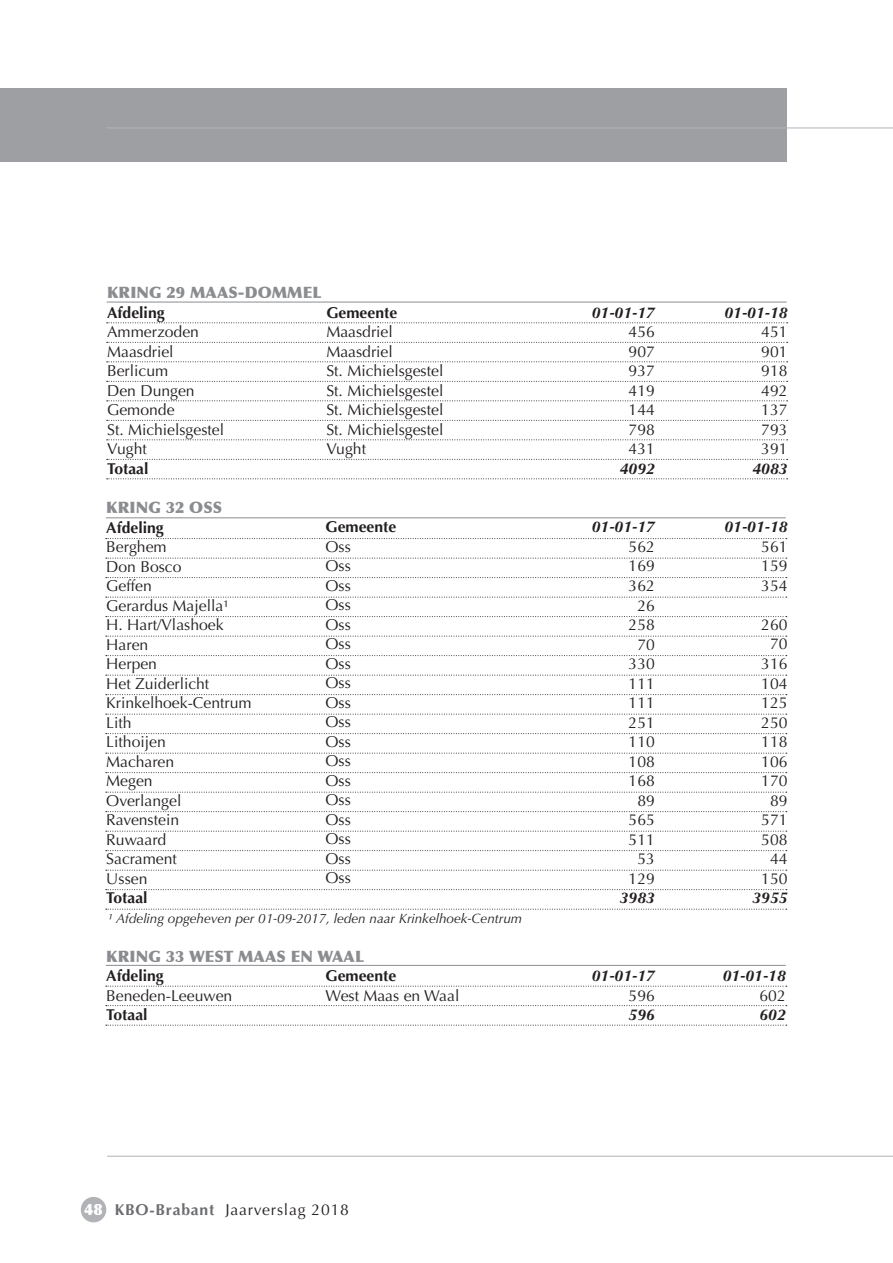
<style>
.page{position:relative;width:893px;height:1263px;background:#fff}
.page>*{position:absolute;margin:0;border:0;box-sizing:border-box;transform-origin:0 0}
.t1{font:15.75px/19.5px "Optima";color:#231f20;text-align:justify}
.t2{font:italic 700 15.75px "Optima";color:#231f20}
.t3{font:700 15.75px "Optima";color:#231f20}
.t4{font:900 15.75px "Optima";letter-spacing:.005em;color:#8a8c8f}
.t5{font:15.75px "Optima";letter-spacing:.05em;color:#231f20}
.t6{font:italic 13.5px "Optima";color:#231f20}
.s1{font-weight:900;color:#fff}
.s2{font-weight:700;color:#6c6d70}
</style>
<div class="page">
<div style="left:81px;top:1197px;width:25px;height:25px;background:#b2b3b7;border-radius:50%"></div>
<div style="left:0;top:128px;width:787px;height:34px;background:#9d9fa2"></div>
<div style="left:0;top:89px;width:787px;height:39px;background:#9d9fa2"></div>
<hr style="left:106px;top:128px;width:787px;height:1px;background:#b2b3b7">
<hr style="left:107px;top:1156px;width:786px;height:1px;background:#b2b3b7">
<svg style="left:107px;top:322px;width:681px;height:1px"></svg>
<svg style="left:107px;top:342px;width:681px;height:1px"></svg>
<svg style="left:107px;top:361px;width:681px;height:1px"></svg>
<svg style="left:107px;top:381px;width:681px;height:1px"></svg>
<svg style="left:107px;top:400px;width:681px;height:1px"></svg>
<svg style="left:107px;top:420px;width:681px;height:1px"></svg>
<svg style="left:107px;top:439px;width:681px;height:1px"></svg>
<svg style="left:107px;top:459px;width:681px;height:1px"></svg>
<svg style="left:107px;top:478px;width:681px;height:1px"></svg>
<hr style="left:107px;top:302px;width:680px;height:1px;background:#8a8c8f">
<svg style="left:106px;top:538px;width:681px;height:1px"></svg>
<svg style="left:106px;top:558px;width:681px;height:1px"></svg>
<svg style="left:106px;top:577px;width:681px;height:1px"></svg>
<svg style="left:106px;top:597px;width:681px;height:1px"></svg>
<svg style="left:106px;top:616px;width:681px;height:1px"></svg>
<svg style="left:106px;top:636px;width:681px;height:1px"></svg>
<svg style="left:106px;top:655px;width:681px;height:1px"></svg>
<svg style="left:106px;top:675px;width:681px;height:1px"></svg>
<svg style="left:106px;top:694px;width:681px;height:1px"></svg>
<svg style="left:106px;top:714px;width:681px;height:1px"></svg>
<svg style="left:106px;top:733px;width:681px;height:1px"></svg>
<svg style="left:106px;top:753px;width:681px;height:1px"></svg>
<svg style="left:106px;top:772px;width:681px;height:1px"></svg>
<svg style="left:106px;top:792px;width:681px;height:1px"></svg>
<svg style="left:106px;top:811px;width:681px;height:1px"></svg>
<svg style="left:106px;top:831px;width:681px;height:1px"></svg>
<svg style="left:106px;top:850px;width:681px;height:1px"></svg>
<svg style="left:106px;top:870px;width:681px;height:1px"></svg>
<svg style="left:106px;top:889px;width:681px;height:1px"></svg>
<svg style="left:106px;top:909px;width:681px;height:1px"></svg>
<hr style="left:106px;top:517px;width:680px;height:1px;background:#8a8c8f">
<svg style="left:106px;top:986px;width:681px;height:1px"></svg>
<svg style="left:106px;top:1005px;width:681px;height:1px"></svg>
<svg style="left:106px;top:1025px;width:681px;height:1px"></svg>
<hr style="left:106px;top:965px;width:680px;height:1px;background:#8a8c8f">
<p class="t4" style="left:107px;top:283px;width:216px">KRING 29 MAAS-DOMMEL</p>
<p class="t3" style="left:107px;top:303px;width:59px">Afdeling</p>
<p class="t1" style="left:107px;top:323px;width:119px;text-align:left">Ammerzoden<br>Maasdriel<br>Berlicum<br>Den Dungen<br>Gemonde<br>St. Michielsgestel<br>Vught</p>
<p class="t3" style="left:107px;top:459px;width:43px">Totaal</p>
<p class="t4" style="left:106px;top:498px;width:117px">KRING 32 OSS</p>
<p class="t3" style="left:106px;top:518px;width:59px">Afdeling</p>
<p class="t1" style="left:106px;top:537px;width:147px;text-align:left">Berghem<br>Don Bosco<br>Geffen<br>Gerardus Majella¹<br>H. Hart/Vlashoek<br>Haren<br>Herpen<br>Het Zuiderlicht<br>Krinkelhoek-Centrum<br>Lith<br>Lithoijen<br>Macharen<br>Megen<br>Overlangel<br>Ravenstein<br>Ruwaard<br>Sacrament<br>Ussen</p>
<p class="t3" style="left:106px;top:888px;width:43px">Totaal</p>
<p class="t3" style="left:326px;top:303px;width:72px">Gemeente</p>
<p class="t1" style="left:326px;top:323px;width:119px;text-align:left">Maasdriel<br>Maasdriel<br>St. Michielsgestel<br>St. Michielsgestel<br>St. Michielsgestel<br>St. Michielsgestel<br>Vught</p>
<p class="t3" style="left:325px;top:518px;width:72px">Gemeente</p>
<p class="t1" style="left:325px;top:537px;width:27px">Oss Oss Oss Oss Oss Oss Oss Oss Oss Oss Oss Oss Oss Oss Oss Oss Oss Oss</p>
<p class="t6" style="left:108px;top:910px;width:416px">¹ Afdeling opgeheven per 01-09-2017, leden naar Krinkelhoek-Centrum</p>
<p class="t4" style="left:106px;top:946px;width:259px">KRING 33 WEST MAAS EN WAAL</p>
<p class="t3" style="left:106px;top:966px;width:59px">Afdeling</p>
<p class="t1" style="left:106px;top:986px;width:128px">Beneden-Leeuwen</p>
<p class="t3" style="left:106px;top:1005px;width:43px">Totaal</p>
<p class="t3" style="left:325px;top:966px;width:72px">Gemeente</p>
<p class="t1" style="left:325px;top:986px;width:135px">West Maas en Waal</p>
<p class="t2" style="left:592px;top:303px;width:65px">01-01-17</p>
<p class="t1" style="left:629px;top:323px;width:28px">456<br>907<br>937<br>419<br>144<br>798<br>431</p>
<p class="t2" style="left:620px;top:459px;width:37px">4092</p>
<p class="t2" style="left:592px;top:518px;width:65px">01-01-17</p>
<p class="t1" style="left:629px;top:537px;width:28px;text-align:center">562<br>169<br>362<br>26<br>258<br>70<br>330<br>111<br>111<br>251<br>110<br>108<br>168<br>89<br>565<br>511<br>53<br>129</p>
<p class="t2" style="left:620px;top:888px;width:37px">3983</p>
<p class="t2" style="left:592px;top:966px;width:65px">01-01-17</p>
<p class="t1" style="left:629px;top:986px;width:28px">596</p>
<p class="t2" style="left:629px;top:1005px;width:28px">596</p>
<p class="t2" style="left:724px;top:303px;width:65px">01-01-18</p>
<p class="t1" style="left:761px;top:323px;width:28px">451<br>901<br>918<br>492<br>137<br>793<br>391</p>
<p class="t2" style="left:752px;top:459px;width:37px">4083</p>
<p class="t2" style="left:724px;top:518px;width:65px">01-01-18</p>
<p class="t1" style="left:761px;top:537px;width:28px">561<br>159<br>354</p>
<p class="t1" style="left:761px;top:615px;width:28px;text-align:center">260<br>70<br>316<br>104<br>125<br>250<br>118<br>106<br>170<br>89<br>571<br>508<br>44<br>150</p>
<p class="t2" style="left:752px;top:888px;width:37px">3955</p>
<p class="t2" style="left:723px;top:966px;width:65px">01-01-18</p>
<p class="t1" style="left:759px;top:986px;width:28px">602</p>
<p class="t2" style="left:759px;top:1005px;width:28px">602</p>
<p class="t5" style="left:84px;top:1200px;width:266px"><span class="s1">48</span> <span class="s2">KBO-Brabant</span> Jaarverslag 2018</p>
</div>
